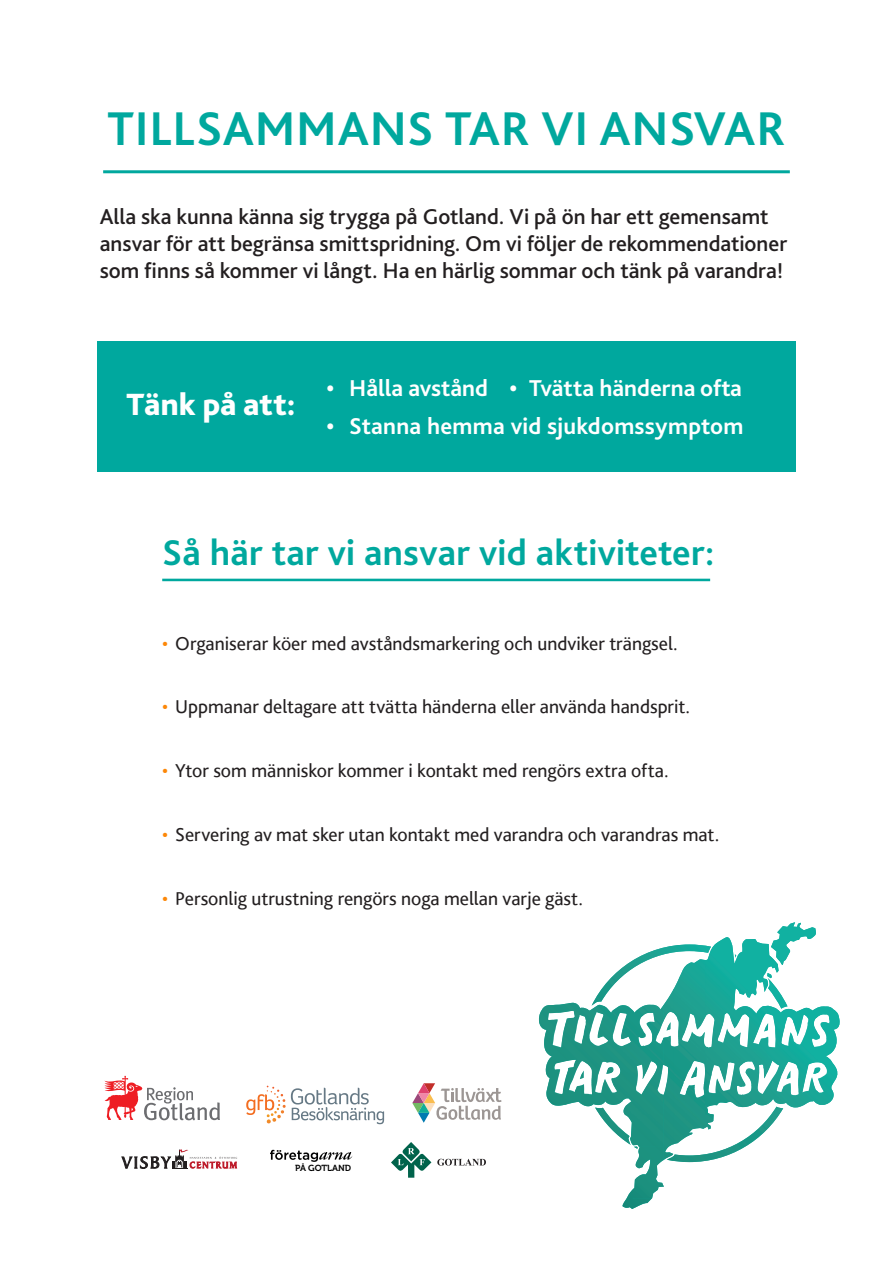
<style>
.page{position:relative;width:893px;height:1263px;background:#fff}
.page>*{position:absolute;margin:0;border:0;box-sizing:border-box;transform-origin:0 0}
.t1{font:700 49.5px "Bliss Pro";letter-spacing:.015em;color:#00a89e}
.t2{font:700 37.5px "Bliss Pro";letter-spacing:.01em;color:#00a89e}
.t3{font:800 32.1px "Bliss Pro";color:#fff}
.t4{font:700 24px "Bliss Pro";letter-spacing:.005em;color:#fff}
.t5{font:500 22.5px/27px "Bliss Pro";color:#231f20}
.t6{font:19.5px "Bliss Pro";color:#231f20}
.t7{font:8.85px "Museo 700";color:#000001}
.s1{color:#fc8708}
</style>
<div class="page">
<hr style="left:103px;top:170px;width:687px;height:3px;background:#00a89e">
<div style="left:97px;top:341px;width:699px;height:131px;background:#00a89e"></div>
<svg style="left:544px;top:937px;width:296px;height:226px"></svg>
<img style="left:705px;top:938px;width:62px;height:169px">
<img style="left:767px;top:944px;width:4px;height:43px">
<img style="left:674px;top:1005px;width:27px;height:6px">
<img style="left:663px;top:1005px;width:11px;height:6px">
<img style="left:539px;top:1003px;width:33px;height:27px">
<img style="left:767px;top:1006px;width:12px;height:5px">
<img style="left:546px;top:1073px;width:2px;height:32px">
<img style="left:787px;top:1106px;width:18px;height:3px">
<img style="left:625px;top:1114px;width:39px;height:32px">
<img style="left:632px;top:1146px;width:32px;height:53px">
<img style="left:622px;top:1190px;width:10px;height:19px">
<img style="left:632px;top:1198px;width:20px;height:11px">
<img style="left:667px;top:1107px;width:116px;height:55px">
<svg style="left:634px;top:1146px;width:4px;height:3px"></svg>
<img style="left:595px;top:1107px;width:36px;height:38px">
<svg style="left:548px;top:1011px;width:282px;height:95px"></svg>
<img style="left:768px;top:978px;width:19px;height:31px">
<img style="left:592px;top:944px;width:119px;height:61px">
<svg style="left:767px;top:963px;width:12px;height:15px"></svg>
<img style="left:771px;top:922px;width:45px;height:43px">
<hr style="left:162px;top:579px;width:548px;height:2px;background:#00a89e">
<svg style="left:412px;top:1083px;width:90px;height:40px"></svg>
<svg style="left:270px;top:1150px;width:83px;height:12px"></svg>
<svg style="left:437px;top:1159px;width:49px;height:6px"></svg>
<svg style="left:391px;top:1142px;width:40px;height:36px"></svg>
<svg style="left:122px;top:1149px;width:115px;height:21px"></svg>
<svg style="left:291px;top:1088px;width:93px;height:36px"></svg>
<svg style="left:246px;top:1086px;width:39px;height:29px"></svg>
<svg style="left:104px;top:1076px;width:116px;height:44px"></svg>
<p class="t1" style="left:108px;top:97px;width:679px">TILLSAMMANS TAR VI ANSVAR</p>
<p class="t5" style="left:100px;top:202px;width:689px">Alla ska kunna känna sig trygga på Gotland. Vi på ön har ett gemensamt ansvar för att begränsa smittspridning. Om vi följer de rekommendationer som finns så kommer vi långt. Ha en härlig sommar och tänk på varandra!</p>
<p class="t3" style="left:126px;top:385px;width:171px">Tänk på att:</p>
<p class="t4" style="left:327px;top:373px;width:417px">• Hålla avstånd • Tvätta händerna ofta</p>
<p class="t4" style="left:327px;top:411px;width:418px">• Stanna hemma vid sjukdomssymptom</p>
<p class="t2" style="left:162px;top:529px;width:554px">Så här tar vi ansvar vid aktiviteter:</p>
<p class="t6" style="left:162px;top:631px;width:517px"><span class="s1">•</span> Organiserar köer med avståndsmarkering och undviker trängsel.</p>
<p class="t6" style="left:162px;top:695px;width:529px"><span class="s1">•</span> Uppmanar deltagare att tvätta händerna eller använda handsprit.</p>
<p class="t6" style="left:162px;top:758px;width:508px"><span class="s1">•</span> Ytor som människor kommer i kontakt med rengörs extra ofta.</p>
<p class="t6" style="left:162px;top:822px;width:559px"><span class="s1">•</span> Servering av mat sker utan kontakt med varandra och varandras mat.</p>
<p class="t6" style="left:162px;top:886px;width:422px"><span class="s1">•</span> Personlig utrustning rengörs noga mellan varje gäst.</p>
<p class="t7" style="left:295px;top:1163px;width:57px">PÅ GOTLAND</p>
</div>
